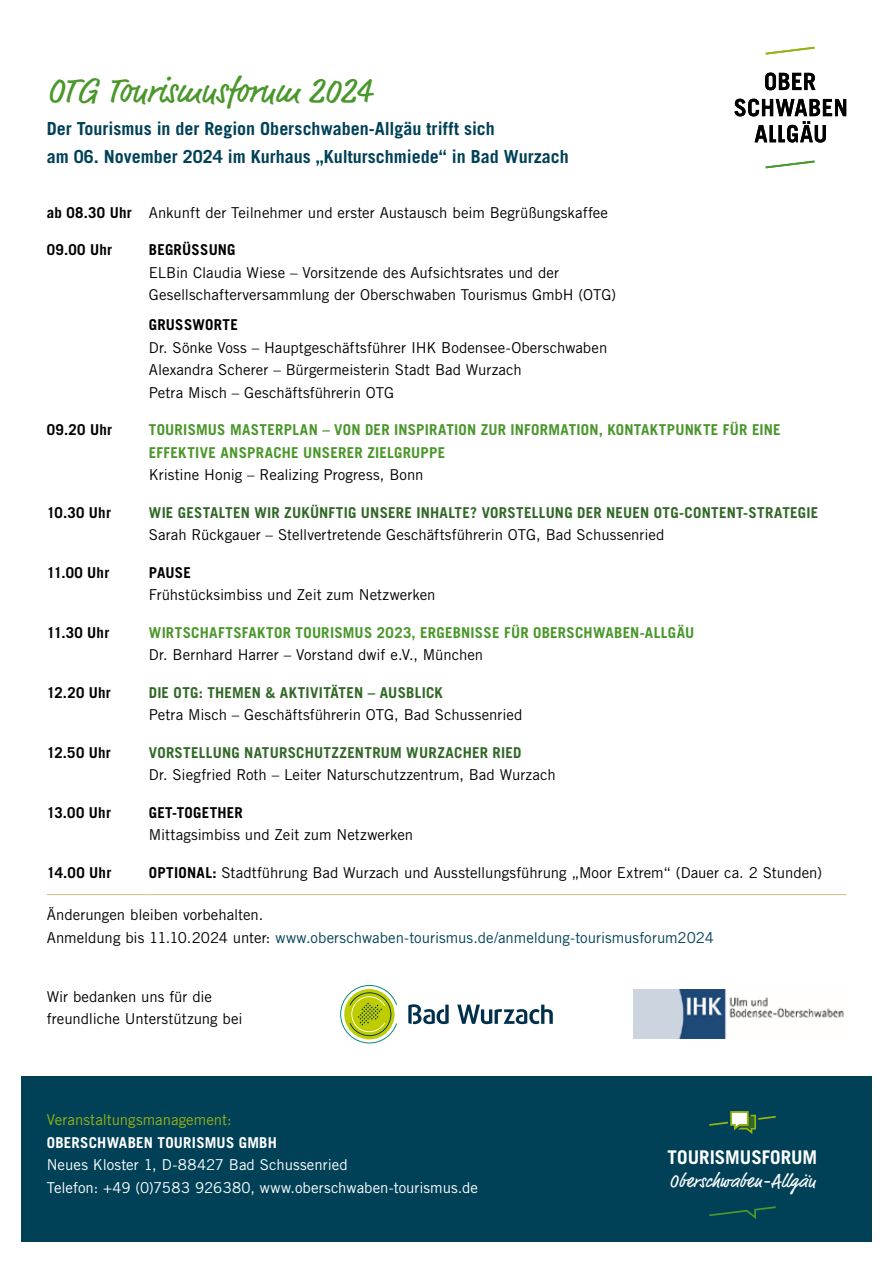
<style>
.page{position:relative;width:893px;height:1263px;background:#fff}
.page>*{position:absolute;margin:0;border:0;box-sizing:border-box;transform-origin:0 0}
.t1{font:36px "Market Pro";color:#4a972b}
.t2{font:18.9px "Market Pro";letter-spacing:.015em;color:#fff}
.t3{font:700 18.9px "Trade Gothic LT Std";letter-spacing:-.005em;color:#fff}
.t4{font:700 18px/28.2px "Trade Gothic LT Std";color:#004157}
.t5{font:15px/22.5px "Trade Gothic LT Std";color:#000}
.t6{font:700 15px/22.5px "Trade Gothic LT Std";letter-spacing:.015em;color:#4a972b}
.t7{font:700 15px "Trade Gothic LT Std";letter-spacing:.015em;color:#316827}
.t8{font:15px/22.5px "Trade Gothic LT Std";color:#004157}
.t9{font:700 15px "Trade Gothic LT Std";letter-spacing:.015em;color:#000}
.t10{font:15px/22.5px "Trade Gothic LT Std";color:#fff}
.t11{font:15px "Trade Gothic LT Std";color:#97b314}
.t12{font:700 15px "Trade Gothic LT Std";letter-spacing:.015em;color:#fff}
.s1{font-weight:700}
.s2{color:#000}
</style>
<div class="page">
<div style="left:21px;top:1076px;width:851px;height:166px;background:#004157"></div>
<hr style="left:47px;top:894px;width:102px;height:1px;background:#d0bb85">
<hr style="left:149px;top:894px;width:697px;height:1px;background:#d0bb85">
<svg style="left:408px;top:1004px;width:41px;height:20px"></svg>
<svg style="left:457px;top:1004px;width:96px;height:20px"></svg>
<svg style="left:340px;top:985px;width:57px;height:58px"></svg>
<img style="left:634px;top:990px;width:210px;height:48px">
<svg style="left:765px;top:73px;width:50px;height:17px"></svg>
<svg style="left:734px;top:99px;width:112px;height:44px"></svg>
<svg style="left:765px;top:47px;width:50px;height:8px"></svg>
<svg style="left:765px;top:160px;width:50px;height:8px"></svg>
<svg style="left:709px;top:1206px;width:67px;height:13px"></svg>
<svg style="left:709px;top:1111px;width:67px;height:23px"></svg>
<h1 class="t1" style="left:47px;top:66px;width:327px">OTG Tourismusforum 2024</h1>
<p class="t4" style="left:47px;top:114px;width:524px">Der Tourismus in der Region Oberschwaben-Allgäu trifft sich<br>am 06. November 2024 im Kurhaus „Kulturschmiede“ in Bad Wurzach</p>
<p class="t5" style="left:47px;top:201px;width:563px"><span class="s1">ab 08.30 Uhr</span> Ankunft der Teilnehmer und erster Austausch beim Begrüßungskaffee</p>
<p class="t9" style="left:47px;top:240px;width:67px">09.00 Uhr</p>
<p class="t9" style="left:149px;top:240px;width:88px">BEGRÜSSUNG</p>
<p class="t5" style="left:149px;top:261px;width:469px">ELBin Claudia Wiese – Vorsitzende des Aufsichtsrates und der<br>Gesellschafterversammlung der Oberschwaben Tourismus GmbH (OTG)</p>
<p class="t9" style="left:149px;top:315px;width:91px">GRUSSWORTE</p>
<p class="t5" style="left:149px;top:336px;width:460px">Dr. Sönke Voss – Hauptgeschäftsführer IHK Bodensee-Oberschwaben<br>Alexandra Scherer – Bürgermeisterin Stadt Bad Wurzach<br>Petra Misch – Geschäftsführerin OTG</p>
<p class="t9" style="left:47px;top:420px;width:67px">09.20 Uhr</p>
<p class="t6" style="left:149px;top:418px;width:633px">TOURISMUS MASTERPLAN – VON DER INSPIRATION ZUR INFORMATION, KONTAKTPUNKTE FÜR EINE<br>EFFEKTIVE ANSPRACHE UNSERER ZIELGRUPPE</p>
<p class="t5" style="left:149px;top:463px;width:276px">Kristine Honig – Realizing Progress, Bonn</p>
<p class="t9" style="left:47px;top:503px;width:66px">10.30 Uhr</p>
<p class="t7" style="left:149px;top:503px;width:671px">WIE GESTALTEN WIR ZUKÜNFTIG UNSERE INHALTE? VORSTELLUNG DER NEUEN OTG-CONTENT-STRATEGIE</p>
<p class="t5" style="left:149px;top:523px;width:517px">Sarah Rückgauer – Stellvertretende Geschäftsführerin OTG, Bad Schussenried</p>
<p class="t9" style="left:47px;top:563px;width:64px">11.00 Uhr</p>
<p class="t9" style="left:149px;top:563px;width:44px">PAUSE</p>
<p class="t5" style="left:149px;top:583px;width:288px">Frühstücksimbiss und Zeit zum Netzwerken</p>
<p class="t9" style="left:47px;top:623px;width:64px">11.30 Uhr</p>
<p class="t6" style="left:149px;top:621px;width:547px">WIRTSCHAFTSFAKTOR TOURISMUS 2023, ERGEBNISSE FÜR OBERSCHWABEN-ALLGÄU</p>
<p class="t5" style="left:149px;top:643px;width:336px">Dr. Bernhard Harrer – Vorstand dwif e.V., München</p>
<p class="t9" style="left:47px;top:683px;width:66px">12.20 Uhr</p>
<p class="t7" style="left:149px;top:683px;width:296px">DIE OTG: THEMEN &amp; AKTIVITÄTEN – AUSBLICK</p>
<p class="t5" style="left:149px;top:703px;width:375px">Petra Misch – Geschäftsführerin OTG, Bad Schussenried</p>
<p class="t9" style="left:47px;top:743px;width:66px">12.50 Uhr</p>
<p class="t7" style="left:149px;top:743px;width:374px">VORSTELLUNG NATURSCHUTZZENTRUM WURZACHER RIED</p>
<p class="t5" style="left:149px;top:763px;width:408px">Dr. Siegfried Roth – Leiter Naturschutzzentrum, Bad Wurzach</p>
<p class="t9" style="left:47px;top:803px;width:66px">13.00 Uhr</p>
<p class="t9" style="left:149px;top:803px;width:96px">GET-TOGETHER</p>
<p class="t5" style="left:149px;top:823px;width:266px">Mittagsimbiss und Zeit zum Netzwerken</p>
<p class="t9" style="left:47px;top:863px;width:66px">14.00 Uhr</p>
<p class="t5" style="left:149px;top:861px;width:675px"><span class="s1">OPTIONAL:</span> Stadtführung Bad Wurzach und Ausstellungsführung „Moor Extrem“ (Dauer ca. 2 Stunden)</p>
<p class="t8" style="left:47px;top:903px;width:669px"><span class="s2">Änderungen bleiben vorbehalten.<br>Anmeldung bis 11.10.2024 unter:</span> www.oberschwaben-tourismus.de/anmeldung-tourismusforum2024</p>
<p class="t5" style="left:47px;top:985px;width:197px">Wir bedanken uns für die freundliche Unterstützung bei</p>
<p class="t11" style="left:47px;top:1111px;width:186px">Veranstaltungsmanagement:</p>
<p class="t12" style="left:47px;top:1133px;width:232px">OBERSCHWABEN TOURISMUS GMBH</p>
<p class="t10" style="left:47px;top:1153px;width:433px">Neues Kloster 1, D-88427 Bad Schussenried<br>Telefon: +49 (0)7583 926380, www.oberschwaben-tourismus.de</p>
<p class="t3" style="left:668px;top:1146px;width:151px">TOURISMUSFORUM</p>
<p class="t2" style="left:669px;top:1168px;width:148px">Oberschwaben-Allgäu</p>
</div>
